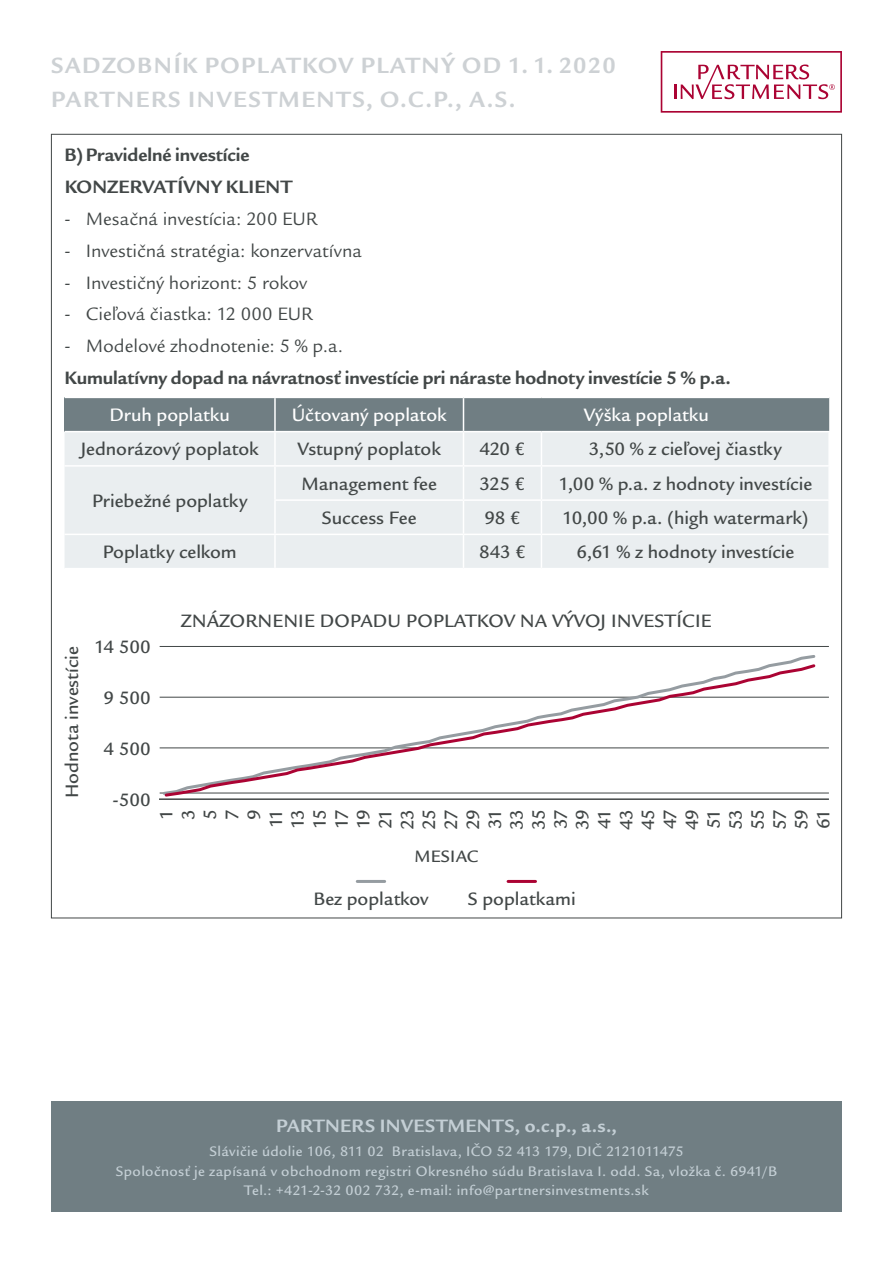
<style>
.page{position:relative;width:893px;height:1263px;background:#fff}
.page>*{position:absolute;margin:0;border:0;box-sizing:border-box;transform-origin:0 0}
.t1{font:700 24px "Legacy Sans Itc TOT";letter-spacing:.065em;color:#cdd1d4}
.t2{font:500 19.5px "Legacy Sans Itc TOT";color:#424747}
.t3{font:19.5px "Legacy Sans Itc TOT";color:#424747}
.t4{font:700 19.5px "Legacy Sans Itc TOT";letter-spacing:-.005em;color:#424747}
.t5{font:500 19.5px "Legacy Sans Itc TOT";color:#fff}
.t6{font:700 19.5px "Legacy Sans Itc TOT";letter-spacing:.02em;color:#c4cfd5}
.t7{font:500 18px "Legacy Sans Itc TOT";letter-spacing:.015em;color:#424747}
.t8{font:500 15px/19.5px "Legacy Sans Itc TOT";letter-spacing:.025em;color:#c4cfd5;text-align:center}
.s1{font-family:"Legacy Sans ITC Std"}
</style>
<div class="page">
<div style="left:51px;top:1102px;width:791px;height:110px;background:#707e83"></div>
<svg style="left:661px;top:51px;width:181px;height:62px"></svg>
<div style="left:65px;top:397px;width:210px;height:35px;background:#707e83"></div>
<div style="left:276px;top:398px;width:553px;height:33px;background:#707e83"></div>
<div style="left:65px;top:432px;width:763px;height:136px;background:#eaeef0"></div>
<hr style="left:65px;top:397px;width:210px;height:1px;background:#fff">
<hr style="left:274px;top:398px;width:2px;height:33px;background:#fff">
<hr style="left:463px;top:398px;width:1px;height:33px;background:#fff">
<hr style="left:65px;top:431px;width:210px;height:1px;background:#fff">
<hr style="left:274px;top:432px;width:2px;height:33px;background:#fff">
<hr style="left:463px;top:432px;width:1px;height:33px;background:#fff">
<hr style="left:541px;top:432px;width:1px;height:33px;background:#fff">
<hr style="left:65px;top:465px;width:210px;height:2px;background:#fff">
<hr style="left:275px;top:465px;width:188px;height:2px;background:#fff">
<hr style="left:274px;top:467px;width:2px;height:32px;background:#fff">
<hr style="left:463px;top:465px;width:78px;height:2px;background:#fff">
<hr style="left:463px;top:467px;width:1px;height:32px;background:#fff">
<hr style="left:541px;top:465px;width:289px;height:2px;background:#fff">
<hr style="left:541px;top:467px;width:1px;height:32px;background:#fff">
<hr style="left:274px;top:499px;width:189px;height:2px;background:#fff">
<hr style="left:274px;top:501px;width:2px;height:33px;background:#fff">
<hr style="left:463px;top:499px;width:78px;height:2px;background:#fff">
<hr style="left:463px;top:501px;width:1px;height:33px;background:#fff">
<hr style="left:541px;top:499px;width:289px;height:2px;background:#fff">
<hr style="left:541px;top:501px;width:1px;height:33px;background:#fff">
<hr style="left:65px;top:534px;width:210px;height:1px;background:#fff">
<hr style="left:275px;top:534px;width:188px;height:1px;background:#fff">
<hr style="left:274px;top:535px;width:2px;height:33px;background:#fff">
<hr style="left:463px;top:534px;width:78px;height:1px;background:#fff">
<hr style="left:463px;top:535px;width:1px;height:33px;background:#fff">
<hr style="left:541px;top:534px;width:289px;height:1px;background:#fff">
<hr style="left:541px;top:535px;width:1px;height:33px;background:#fff">
<hr style="left:160px;top:748px;width:669px;height:1px;background:#424747">
<hr style="left:160px;top:793px;width:669px;height:1px;background:#424747">
<hr style="left:160px;top:697px;width:669px;height:1px;background:#424747">
<hr style="left:160px;top:646px;width:669px;height:1px;background:#424747">
<hr style="left:159px;top:798px;width:670px;height:2px;background:#424747">
<hr style="left:508px;top:880px;width:27px;height:3px;background:#ab0333">
<hr style="left:357px;top:880px;width:28px;height:3px;background:#959ca1">
<svg style="left:163px;top:662px;width:654px;height:135px"></svg>
<p class="t1" style="left:51px;top:51px;width:566px">SADZOBNÍK POPLATKOV PLATNÝ OD 1. 1. 2020</p>
<p class="t1" style="left:51px;top:85px;width:466px">PARTNERS INVESTMENTS, O.C.P., A.S.</p>
<p class="t4" style="left:65px;top:143px;width:186px">B)Pravidelné investície</p>
<p class="t4" style="left:65px;top:175px;width:229px">KONZERVATÍVNY KLIENT</p>
<p class="t3" style="left:65px;top:207px;width:255px">- Mesačná investícia: 200 EUR</p>
<p class="t3" style="left:65px;top:239px;width:299px">- Investičná stratégia: konzervatívna</p>
<p class="t3" style="left:65px;top:271px;width:244px">- Investičný horizont: 5 rokov</p>
<p class="t3" style="left:65px;top:303px;width:250px">- Cieľová čiastka: 12 000 EUR</p>
<p class="t3" style="left:65px;top:335px;width:280px">- Modelové zhodnotenie: 5 % p.a.</p>
<p class="t4" style="left:65px;top:366px;width:668px">Kumulatívny dopad na návratnosť investície pri náraste hodnoty investície 5 % p.a.</p>
<p class="t5" style="left:109px;top:404px;width:122px">Druh poplatku</p>
<p class="t5" style="left:292px;top:404px;width:156px">Účtovaný poplatok</p>
<p class="t5" style="left:584px;top:404px;width:127px">Výška poplatku</p>
<p class="t2" style="left:81px;top:438px;width:179px">Jednorázový poplatok</p>
<p class="t2" style="left:298px;top:438px;width:145px">Vstupný poplatok</p>
<p class="t2" style="left:479px;top:438px;width:48px">420 <span class="s1">€</span></p>
<p class="t2" style="left:589px;top:438px;width:194px">3,50 % z cieľovej čiastky</p>
<p class="t2" style="left:92px;top:489px;width:157px">Priebežné poplatky</p>
<p class="t2" style="left:301px;top:472px;width:137px">Management fee</p>
<p class="t2" style="left:479px;top:472px;width:47px">325 <span class="s1">€</span></p>
<p class="t2" style="left:558px;top:472px;width:255px">1,00 % p.a. z hodnoty investície</p>
<p class="t2" style="left:322px;top:506px;width:96px">Success Fee</p>
<p class="t2" style="left:484px;top:506px;width:38px">98 <span class="s1">€</span></p>
<p class="t2" style="left:562px;top:506px;width:248px">10,00 % p.a. (high watermark)</p>
<p class="t2" style="left:103px;top:541px;width:136px">Poplatky celkom</p>
<p class="t2" style="left:479px;top:541px;width:48px">843 <span class="s1">€</span></p>
<p class="t2" style="left:576px;top:541px;width:219px">6,61 % z hodnoty investície</p>
<p class="t2" style="left:61px;top:798px;width:153px;rotate:-90deg">Hodnota investície</p>
<p class="t2" style="left:94px;top:635px;width:58px">14 500</p>
<p class="t2" style="left:103px;top:686px;width:49px">9 500</p>
<p class="t2" style="left:103px;top:738px;width:49px">4 500</p>
<p class="t2" style="left:181px;top:610px;width:532px">ZNÁZORNENIE DOPADU POPLATKOV NA VÝVOJ INVESTÍCIE</p>
<p class="t2" style="left:113px;top:789px;width:40px">-500</p>
<p class="t2" style="left:221px;top:819px;width:12px;rotate:-90deg">7</p>
<p class="t2" style="left:264px;top:828px;width:21px;rotate:-90deg">11</p>
<p class="t2" style="left:308px;top:829px;width:21px;rotate:-90deg">15</p>
<p class="t2" style="left:352px;top:829px;width:21px;rotate:-90deg">19</p>
<p class="t2" style="left:440px;top:829px;width:22px;rotate:-90deg">27</p>
<p class="t2" style="left:483px;top:829px;width:21px;rotate:-90deg">31</p>
<p class="t2" style="left:527px;top:830px;width:23px;rotate:-90deg">35</p>
<p class="t2" style="left:571px;top:830px;width:23px;rotate:-90deg">39</p>
<p class="t2" style="left:659px;top:829px;width:22px;rotate:-90deg">47</p>
<p class="t2" style="left:702px;top:829px;width:22px;rotate:-90deg">51</p>
<p class="t2" style="left:746px;top:830px;width:23px;rotate:-90deg">55</p>
<p class="t2" style="left:790px;top:830px;width:23px;rotate:-90deg">59</p>
<p class="t2" style="left:812px;top:829px;width:22px;rotate:-90deg">61</p>
<p class="t7" style="left:414px;top:846px;width:66px">MESIAC</p>
<p class="t2" style="left:314px;top:887px;width:116px">Bez poplatkov</p>
<p class="t2" style="left:468px;top:887px;width:109px">S poplatkami</p>
<p class="t2" style="left:243px;top:819px;width:12px;rotate:-90deg">9</p>
<p class="t2" style="left:286px;top:829px;width:21px;rotate:-90deg">13</p>
<p class="t2" style="left:330px;top:828px;width:21px;rotate:-90deg">17</p>
<p class="t2" style="left:462px;top:830px;width:23px;rotate:-90deg">29</p>
<p class="t2" style="left:505px;top:830px;width:23px;rotate:-90deg">33</p>
<p class="t2" style="left:549px;top:829px;width:22px;rotate:-90deg">37</p>
<p class="t2" style="left:681px;top:830px;width:23px;rotate:-90deg">49</p>
<p class="t2" style="left:724px;top:830px;width:23px;rotate:-90deg">53</p>
<p class="t2" style="left:768px;top:830px;width:22px;rotate:-90deg">57</p>
<p class="t2" style="left:199px;top:819px;width:12px;rotate:-90deg">5</p>
<p class="t2" style="left:418px;top:830px;width:23px;rotate:-90deg">25</p>
<p class="t2" style="left:637px;top:830px;width:23px;rotate:-90deg">45</p>
<p class="t2" style="left:177px;top:819px;width:12px;rotate:-90deg">3</p>
<p class="t2" style="left:396px;top:830px;width:23px;rotate:-90deg">23</p>
<p class="t2" style="left:615px;top:830px;width:23px;rotate:-90deg">43</p>
<p class="t2" style="left:155px;top:820px;width:12px;rotate:-90deg">1</p>
<p class="t2" style="left:374px;top:829px;width:22px;rotate:-90deg">21</p>
<p class="t2" style="left:593px;top:829px;width:22px;rotate:-90deg">41</p>
<p class="t6" style="left:276px;top:1114px;width:342px">PARTNERS INVESTMENTS, o.c.p., a.s.,</p>
<p class="t8" style="left:116px;top:1141px;width:663px">Slávičie údolie 106, 811 02 Bratislava, IČO 52 413 179, DIČ 2121011475<br>Spoločnosť je zapísaná v obchodnom registri Okresného súdu Bratislava I. odd. Sa, vložka č. 6941/B<br>Tel.: +421-2-32 002 732, e-mail: info@partnersinvestments.sk</p>
</div>
